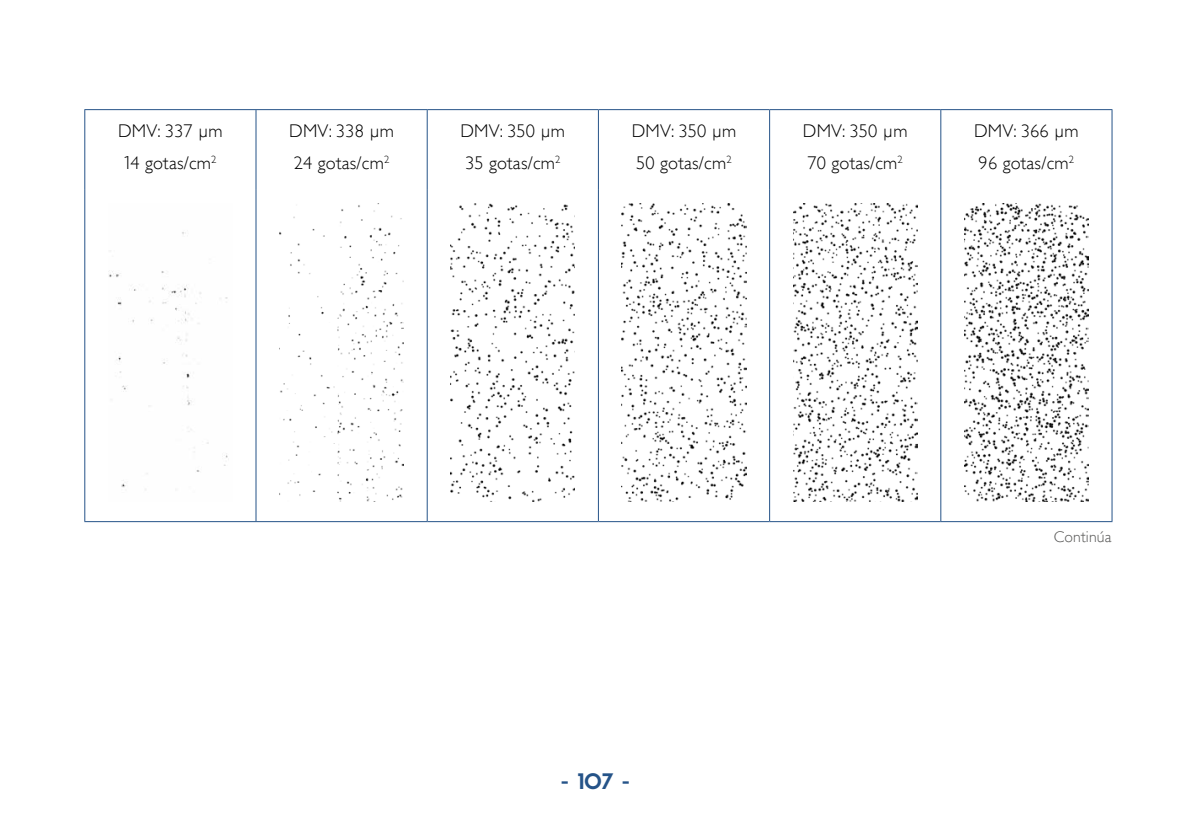
<style>
.page{position:relative;width:1191px;height:819px;background:#fff}
.page>*{position:absolute;margin:0;border:0;box-sizing:border-box;transform-origin:0 0}
.t1{font:21px "Sifonn Pro";color:#255388}
.t2{font:300 18.38px/32px "Gill Sans";letter-spacing:.01em;color:#000}
.t3{font:300 15.75px "Gill Sans";letter-spacing:.01em;color:#575756}
.s1{font-family:"Gotham"}
</style>
<div class="page">
<hr style="left:84px;top:109px;width:172px;height:1px;background:#255388">
<hr style="left:84px;top:110px;width:1px;height:79px;background:#255388">
<hr style="left:256px;top:109px;width:171px;height:1px;background:#255388">
<hr style="left:255px;top:110px;width:1px;height:79px;background:#255388">
<hr style="left:427px;top:109px;width:171px;height:1px;background:#255388">
<hr style="left:427px;top:110px;width:1px;height:79px;background:#255388">
<hr style="left:598px;top:109px;width:171px;height:1px;background:#255388">
<hr style="left:598px;top:110px;width:1px;height:79px;background:#255388">
<hr style="left:769px;top:109px;width:171px;height:1px;background:#255388">
<hr style="left:769px;top:110px;width:1px;height:79px;background:#255388">
<hr style="left:940px;top:109px;width:172px;height:1px;background:#255388">
<hr style="left:940px;top:110px;width:1px;height:79px;background:#255388">
<hr style="left:1111px;top:110px;width:1px;height:79px;background:#255388">
<hr style="left:84px;top:189px;width:1px;height:332px;background:#255388">
<hr style="left:255px;top:189px;width:1px;height:332px;background:#255388">
<hr style="left:427px;top:189px;width:1px;height:332px;background:#255388">
<hr style="left:598px;top:189px;width:1px;height:332px;background:#255388">
<hr style="left:769px;top:189px;width:1px;height:332px;background:#255388">
<hr style="left:940px;top:189px;width:1px;height:332px;background:#255388">
<hr style="left:1111px;top:189px;width:1px;height:332px;background:#255388">
<hr style="left:84px;top:521px;width:172px;height:1px;background:#255388">
<hr style="left:256px;top:521px;width:171px;height:1px;background:#255388">
<hr style="left:427px;top:521px;width:171px;height:1px;background:#255388">
<hr style="left:598px;top:521px;width:171px;height:1px;background:#255388">
<hr style="left:769px;top:521px;width:171px;height:1px;background:#255388">
<hr style="left:940px;top:521px;width:172px;height:1px;background:#255388">
<img style="left:108px;top:232px;width:120px;height:258px">
<img style="left:279px;top:204px;width:124px;height:297px">
<img style="left:451px;top:204px;width:124px;height:297px">
<img style="left:622px;top:204px;width:124px;height:297px">
<img style="left:793px;top:204px;width:124px;height:297px">
<img style="left:964px;top:204px;width:124px;height:297px">
<p class="t2" style="left:118px;top:114px;width:106px;text-align:center">DMV: 337 μ m<br><span class="s1">1</span>4 gotas/cm<sup>2</sup></p>
<p class="t2" style="left:289px;top:114px;width:106px">DMV: 338 μm<br>24 gotas/cm<sup>2</sup></p>
<p class="t2" style="left:460px;top:114px;width:106px">DMV: 350 μ m<br>35 gotas/cm<sup>2</sup></p>
<p class="t2" style="left:631px;top:114px;width:106px">DMV: 350 μ m<br>50 gotas/cm<sup>2</sup></p>
<p class="t2" style="left:803px;top:114px;width:106px">DMV: 350 μ m<br>70 gotas/cm<sup>2</sup></p>
<p class="t2" style="left:974px;top:114px;width:106px">DMV: 366 μ m<br>96 gotas/cm<sup>2</sup></p>
<p class="t1" style="left:561px;top:767px;width:71px">- 107 -</p>
<p class="t3" style="left:1053px;top:524px;width:59px">Continúa</p>
</div>
